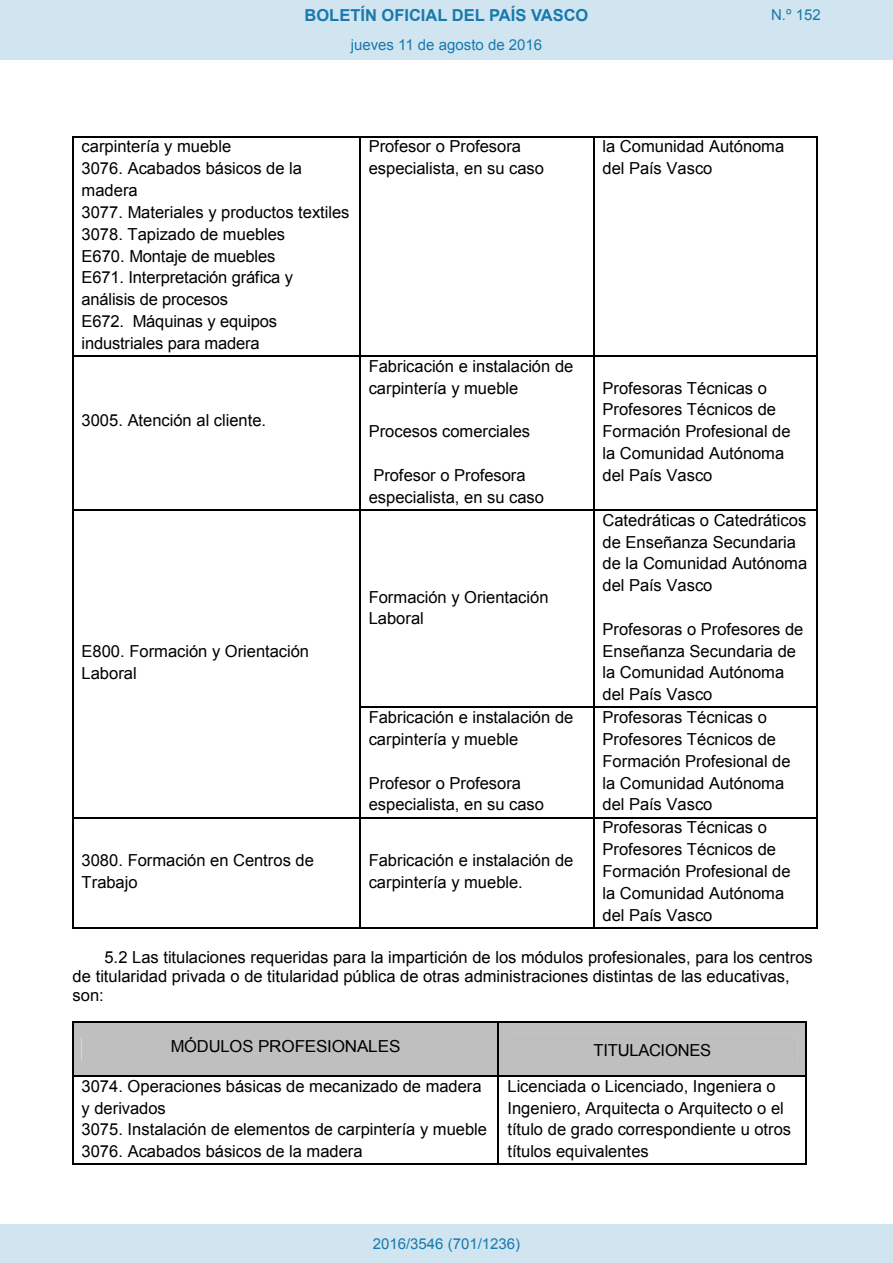
<style>
.page{position:relative;width:893px;height:1263px;background:#fff}
.page>*{position:absolute;margin:0;border:0;box-sizing:border-box;transform-origin:0 0}
.t1{font:16.5px/21.8px "Arial";color:#000}
.t2{font:700 16.5px "Arial";color:#1879ad}
.Paginacion_Centro{font:15px "Arial";color:#1879ad}
</style>
<div class="page">
<hr style="left:73px;top:136px;width:286px;height:1px;background:#000">
<hr style="left:360px;top:136px;width:233px;height:1px;background:#000">
<hr style="left:594px;top:136px;width:222px;height:1px;background:#000">
<hr style="left:72px;top:137px;width:1px;height:218px;background:#000">
<hr style="left:359px;top:137px;width:1px;height:218px;background:#000">
<hr style="left:593px;top:137px;width:1px;height:218px;background:#000">
<hr style="left:816px;top:137px;width:1px;height:218px;background:#000">
<hr style="left:73px;top:355px;width:286px;height:1px;background:#000">
<hr style="left:360px;top:355px;width:233px;height:1px;background:#000">
<hr style="left:594px;top:355px;width:222px;height:1px;background:#000">
<hr style="left:72px;top:356px;width:1px;height:153px;background:#000">
<hr style="left:359px;top:356px;width:1px;height:153px;background:#000">
<hr style="left:593px;top:356px;width:1px;height:153px;background:#000">
<hr style="left:816px;top:356px;width:1px;height:153px;background:#000">
<hr style="left:73px;top:509px;width:286px;height:1px;background:#000">
<hr style="left:360px;top:509px;width:233px;height:1px;background:#000">
<hr style="left:594px;top:509px;width:222px;height:1px;background:#000">
<hr style="left:72px;top:510px;width:1px;height:197px;background:#000">
<hr style="left:359px;top:510px;width:1px;height:197px;background:#000">
<hr style="left:593px;top:510px;width:1px;height:197px;background:#000">
<hr style="left:816px;top:510px;width:1px;height:197px;background:#000">
<hr style="left:360px;top:707px;width:233px;height:1px;background:#000">
<hr style="left:594px;top:707px;width:222px;height:1px;background:#000">
<hr style="left:72px;top:708px;width:1px;height:109px;background:#000">
<hr style="left:359px;top:708px;width:1px;height:109px;background:#000">
<hr style="left:593px;top:708px;width:1px;height:109px;background:#000">
<hr style="left:816px;top:708px;width:1px;height:109px;background:#000">
<hr style="left:73px;top:817px;width:286px;height:1px;background:#000">
<hr style="left:360px;top:817px;width:233px;height:1px;background:#000">
<hr style="left:594px;top:817px;width:222px;height:1px;background:#000">
<hr style="left:72px;top:818px;width:1px;height:109px;background:#000">
<hr style="left:73px;top:927px;width:286px;height:1px;background:#000">
<hr style="left:359px;top:818px;width:1px;height:109px;background:#000">
<hr style="left:360px;top:927px;width:233px;height:1px;background:#000">
<hr style="left:593px;top:818px;width:1px;height:109px;background:#000">
<hr style="left:594px;top:927px;width:222px;height:1px;background:#000">
<hr style="left:816px;top:818px;width:1px;height:109px;background:#000">
<div style="left:72px;top:1021px;width:735px;height:55px;background:#bfbfbf"></div>
<hr style="left:72px;top:1076px;width:1px;height:88px;background:#000">
<hr style="left:73px;top:1164px;width:425px;height:1px;background:#000">
<hr style="left:498px;top:1076px;width:1px;height:88px;background:#000">
<hr style="left:499px;top:1164px;width:306px;height:1px;background:#000">
<hr style="left:805px;top:1076px;width:2px;height:88px;background:#000">
<div style="left:0;top:0;width:893px;height:60px;background:#d0e5f0"></div>
<div style="left:0;top:1225px;width:893px;height:38px;background:#d0e5f0"></div>
<p class="t2" style="left:305px;top:4px;width:285px">BOLETÍN OFICIAL DEL PAÍS VASCO</p>
<p class="Paginacion_Centro" style="left:771px;top:5px;width:51px">N.º 152</p>
<p class="Paginacion_Centro" style="left:351px;top:35px;width:193px">jueves 11 de agosto de 2016</p>
<p class="t1" style="left:82px;top:136px;width:269px">carpintería y mueble<br>3076. Acabados básicos de la madera<br>3077. Materiales y productos textiles<br>3078. Tapizado de muebles<br>E670. Montaje de muebles<br>E671. Interpretación gráfica y análisis de procesos<br>E672. Máquinas y equipos industriales para madera</p>
<p class="t1" style="left:369px;top:136px;width:177px">Profesor o Profesora especialista, en su caso</p>
<p class="t1" style="left:602px;top:136px;width:183px">la Comunidad Autónoma del País Vasco</p>
<p class="t1" style="left:82px;top:410px;width:186px">3005. Atención al cliente.</p>
<p class="t1" style="left:82px;top:641px;width:229px">E800. Formación y Orientación<br>Laboral</p>
<p class="t1" style="left:369px;top:355px;width:206px">Fabricación e instalación de carpintería y mueble</p>
<p class="t1" style="left:369px;top:421px;width:163px">Procesos comerciales</p>
<p class="t1" style="left:369px;top:464px;width:177px">Profesor o Profesora especialista, en su caso</p>
<p class="t1" style="left:369px;top:586px;width:181px">Formación y Orientación<br>Laboral</p>
<p class="t1" style="left:369px;top:707px;width:206px">Fabricación e instalación de carpintería y mueble</p>
<p class="t1" style="left:369px;top:772px;width:177px">Profesor o Profesora especialista, en su caso</p>
<p class="t1" style="left:602px;top:377px;width:190px">Profesoras Técnicas o<br>Profesores Técnicos de<br>Formación Profesional de la Comunidad Autónoma del País Vasco</p>
<p class="t1" style="left:602px;top:509px;width:206px">Catedráticas o Catedráticos de Enseñanza Secundaria de la Comunidad Autónoma del País Vasco</p>
<p class="t1" style="left:602px;top:618px;width:202px">Profesoras o Profesores de<br>Enseñanza Secundaria de la Comunidad Autónoma del País Vasco</p>
<p class="t1" style="left:602px;top:707px;width:190px">Profesoras Técnicas o<br>Profesores Técnicos de<br>Formación Profesional de la Comunidad Autónoma del País Vasco</p>
<p class="t1" style="left:602px;top:817px;width:190px">Profesoras Técnicas o<br>Profesores Técnicos de<br>Formación Profesional de la Comunidad Autónoma del País Vasco</p>
<p class="t1" style="left:73px;top:948px;width:742px;line-height:19px;text-indent:32px">5.2 Las titulaciones requeridas para la impartición de los módulos profesionales, para los centros de titularidad privada o de titularidad pública de otras administraciones distintas de las educativas, son:</p>
<p class="t1" style="left:171px;top:1036px;width:231px">MÓDULOS PROFESIONALES</p>
<p class="t1" style="left:593px;top:1039px;width:119px">TITULACIONES</p>
<p class="t1" style="left:82px;top:1075px;width:407px">3074. Operaciones básicas de mecanizado de madera y derivados<br>3075. Instalación de elementos de carpintería y mueble 3076. Acabados básicos de la madera</p>
<p class="t1" style="left:507px;top:1075px;width:285px">Licenciada o Licenciado, Ingeniera o Ingeniero, Arquitecta o Arquitecto o el título de grado correspondiente u otros títulos equivalentes</p>
<p class="t1" style="left:82px;top:850px;width:234px">3080. Formación en Centros de<br>Trabajo</p>
<p class="t1" style="left:369px;top:850px;width:206px">Fabricación e instalación de carpintería y mueble.</p>
<p class="Paginacion_Centro" style="left:373px;top:1234px;width:149px">2016/3546 (701/1236)</p>
</div>
